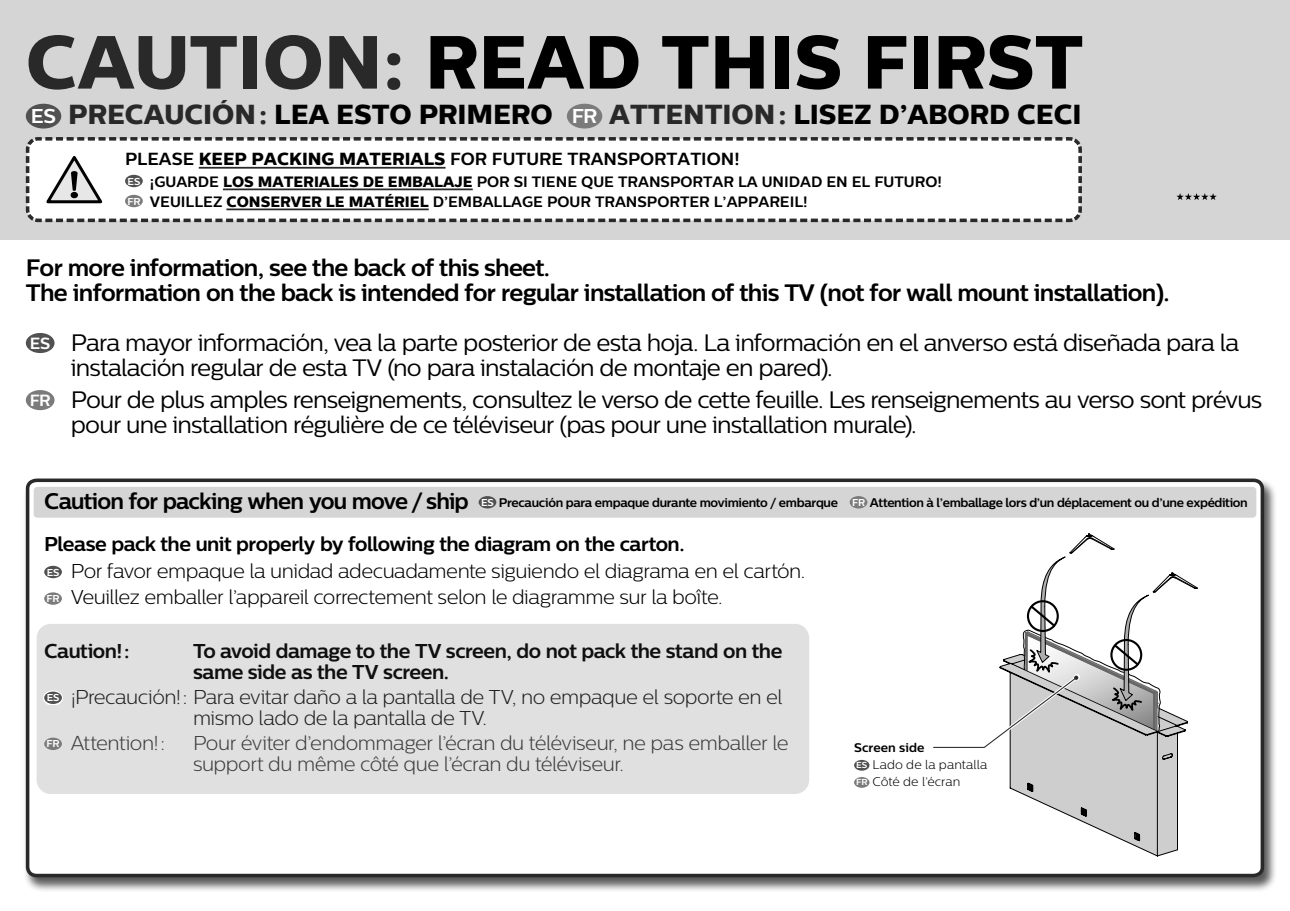
<style>
.page{position:relative;width:1290px;height:911px;background:#fff}
.page>*{position:absolute;margin:0;border:0;box-sizing:border-box;transform-origin:0 0}
.t1{font:75px "Centrale Sans X Bold";color:#000}
.t2{font:27.5px "Centrale Sans X Bold";letter-spacing:-.005em;color:#000}
.t3{font:23.75px/32.1px "Centrale Sans";letter-spacing:-.035em;color:#000}
.t4{font:700 23.75px/25px "Centrale Sans";letter-spacing:-.03em;color:#000}
.t5{font:700 22.5px "Centrale Sans";letter-spacing:-.04em;color:#000}
.t6{font:300 20px "Centrale Sans";letter-spacing:-.025em;color:#000}
.t7{font:300 20px "Centrale Sans";letter-spacing:-.025em;color:#3c3c3c}
.t8{font:300 20px "Centrale Sans";letter-spacing:-.025em;color:#202020}
.t9{font:700 20px "Centrale Sans";letter-spacing:-.025em;color:#0f0f0f}
.t10{font:700 20px "Centrale Sans";letter-spacing:-.025em;color:#000}
.t11{font:700 20px "Centrale Sans";color:#fff}
.t12{font:700 17.5px "Centrale Sans";color:#000}
.t13{font:700 16.25px "Centrale Sans";color:#fff}
.t14{font:700 15px "Centrale Sans";color:#000}
.t15{font:700 12.5px "Centrale Sans";letter-spacing:-.03em;color:#000}
.t16{font:300 12.5px "Centrale Sans";letter-spacing:.005em;color:#000}
.t17{font:700 12.5px "Centrale Sans";letter-spacing:.005em;color:#000}
.t18{font:700 10px "Centrale Sans";letter-spacing:-.015em;color:#fff}
.t19{font:700 8.75px "Centrale Sans";color:#fff}
.s1{color:#292929}
.s2{font-family:"Centrale Sans X Bold";font-weight:400}
</style>
<div class="page">
<div style="left:26px;top:333px;width:29px;height:20px;background:#515151;border-radius:50%"></div>
<div style="left:26px;top:390px;width:29px;height:20px;background:#7b7b7b;border-radius:50%"></div>
<div style="left:0;top:0;width:1290px;height:239px;background:#d5d5d5"></div>
<div style="left:26px;top:104px;width:35px;height:24px;background:#515151;border-radius:50%"></div>
<div style="left:567px;top:104px;width:35px;height:24px;background:#7b7b7b;border-radius:50%"></div>
<div style="left:23px;top:478px;width:1254px;height:414px;background:#000;opacity:.65"></div>
<div style="left:28px;top:480px;width:1234px;height:395px;background:#fff;border-radius:9px"></div>
<div style="left:26px;top:478px;width:1238px;height:399px;border:4px solid #292929;border-radius:9px"></div>
<div style="left:33px;top:486px;width:1224px;height:33px;background:#e1e1e1"></div>
<div style="left:34px;top:487px;width:1222px;height:30px;background:#d5d5d5;border-radius:4px"></div>
<div style="left:479px;top:496px;width:17px;height:12px;background:#515151;border-radius:50%"></div>
<div style="left:850px;top:496px;width:17px;height:12px;background:#7b7b7b;border-radius:50%"></div>
<svg style="left:25px;top:137px;width:1057px;height:86px;background:#f0f0f0"></svg>
<svg style="left:45px;top:154px;width:59px;height:51px;background:#c5c5c5"></svg>
<hr style="left:199px;top:167px;width:246px;height:2px;background:#292929">
<hr style="left:223px;top:188px;width:250px;height:2px;background:#292929">
<hr style="left:226px;top:208px;width:203px;height:2px;background:#292929">
<div style="left:125px;top:175px;width:18px;height:12px;background:#515151;border-radius:50%"></div>
<div style="left:125px;top:195px;width:18px;height:12px;background:#7b7b7b;border-radius:50%"></div>
<svg style="left:1176px;top:193px;width:41px;height:7px"></svg>
<div style="left:854px;top:760px;width:15px;height:10px;background:#515151;border-radius:50%"></div>
<div style="left:854px;top:777px;width:15px;height:11px;background:#7b7b7b;border-radius:50%"></div>
<div style="left:37px;top:624px;width:772px;height:170px;background:#e0e0e0;border-radius:14px"></div>
<svg style="left:45px;top:565px;width:17px;height:14px"></svg>
<div style="left:44px;top:566px;width:18px;height:12px;background:#515151;border-radius:50%"></div>
<div style="left:44px;top:592px;width:18px;height:13px;background:#7b7b7b;border-radius:50%"></div>
<svg style="left:43px;top:690px;width:20px;height:15px"></svg>
<div style="left:44px;top:691px;width:18px;height:13px;background:#515151;border-radius:50%"></div>
<div style="left:44px;top:737px;width:18px;height:13px;background:#7b7b7b;border-radius:50%"></div>
<svg style="left:933px;top:533px;width:265px;height:323px"></svg>
<h1 class="t1" style="left:26px;top:15px;width:1059px"><span class="s1">CAUTION:</span> READ THIS FIRST</h1>
<p class="t2" style="left:609px;top:97px;width:474px"><span class="s1">ATTENTION :</span> LISEZ D’ABORD CECI</p>
<p class="t2" style="left:68px;top:97px;width:486px"><span class="s1">PRECAUCIÓN :</span> LEA ESTO PRIMERO</p>
<p class="t11" style="left:31px;top:104px;width:27px">ES</p>
<p class="t11" style="left:572px;top:104px;width:27px">FR</p>
<p class="t12" style="left:125px;top:148px;width:616px">PLEASE <span class="s2">KEEP PACKING MATERIALS</span> FOR FUTURE TRANSPORTATION!</p>
<p class="t14" style="left:150px;top:172px;width:793px">¡GUARDE <span class="s2">LOS MATERIALES DE EMBALAJE</span> POR SI TIENE QUE TRANSPORTAR LA UNIDAD EN EL FUTURO!</p>
<p class="t18" style="left:128px;top:175px;width:14px">ES</p>
<p class="t18" style="left:127px;top:195px;width:14px">FR</p>
<p class="t14" style="left:150px;top:192px;width:659px">VEUILLEZ <span class="s2">CONSERVER LE MATÉRIEL</span> D’EMBALLAGE POUR TRANSPORTER ’L APPAREIL!</p>
<p class="t4" style="left:26px;top:255px;width:1145px">For more information, see the back of this sheet.<br>The information on the back is intended for regular installation of this TV (not for wall mount installation .(</p>
<p class="t3" style="left:71px;top:326px;width:1170px">Para mayor información, vea la parte posterior de esta hoja. La información en el anverso está diseñada para la</p>
<p class="t13" style="left:30px;top:333px;width:22px">ES</p>
<p class="t13" style="left:30px;top:390px;width:22px">FR</p>
<p class="t3" style="left:71px;top:351px;width:1193px">instalación regular de esta TV (no para instalación de montaje en pared .(<br>Pour de plus amples renseignements, consultez le verso de cette feuille. Les renseignements au verso sont prévus</p>
<p class="t3" style="left:71px;top:408px;width:847px">pour une installation régulière de ce téléviseur (pas pour une installation murale .(</p>
<p class="t5" style="left:44px;top:487px;width:426px">Caution for packing when you move / ship</p>
<p class="t15" style="left:499px;top:495px;width:341px">Precaución para empaque durante movimiento / embarque</p>
<p class="t18" style="left:481px;top:496px;width:14px">ES</p>
<p class="t10" style="left:44px;top:532px;width:642px">Please pack the unit properly by following the diagram on the carton.</p>
<p class="t6" style="left:71px;top:559px;width:736px">Por favor empaque la unidad adecuadamente siguiendo el diagrama en el cartón.</p>
<p class="t18" style="left:47px;top:566px;width:14px">ES</p>
<p class="t18" style="left:47px;top:592px;width:14px">FR</p>
<p class="t6" style="left:71px;top:586px;width:653px">Veuillez emballer ’lappareil correctement selon le diagramme sur la boîte.</p>
<p class="t9" style="left:44px;top:638px;width:87px">Caution :!</p>
<p class="t9" style="left:193px;top:638px;width:591px">To avoid damage to the TV screen, do not pack the stand on the</p>
<p class="t18" style="left:47px;top:691px;width:14px">ES</p>
<p class="t18" style="left:47px;top:737px;width:14px">FR</p>
<p class="t9" style="left:193px;top:659px;width:258px">same side as the TV screen.</p>
<p class="t8" style="left:71px;top:685px;width:713px">¡Precaución :! Para evitar daño laa pantalla de TV, no empaque el soporte en el</p>
<p class="t7" style="left:71px;top:731px;width:96px">Attention :!</p>
<p class="t8" style="left:193px;top:706px;width:295px">mismo lado de la pantalla de TV.</p>
<p class="t7" style="left:193px;top:731px;width:597px">Pour éviter d’endommager ’lécran du téléviseur, ne pas emballer le</p>
<p class="t7" style="left:193px;top:752px;width:432px">support du même côté que ’lécran du téléviseur.</p>
<p class="t15" style="left:870px;top:495px;width:379px">Attention ’là emballage lors d’un déplacement ou d’une expédition</p>
<p class="t18" style="left:852px;top:496px;width:14px">FR</p>
<p class="t17" style="left:854px;top:739px;width:72px">Screen side</p>
<p class="t16" style="left:872px;top:757px;width:116px">Lado de la pantalla</p>
<p class="t19" style="left:856px;top:760px;width:13px">ES</p>
<p class="t16" style="left:872px;top:774px;width:89px">Côté de ’l écran</p>
<p class="t19" style="left:856px;top:777px;width:13px">FR</p>
</div>
